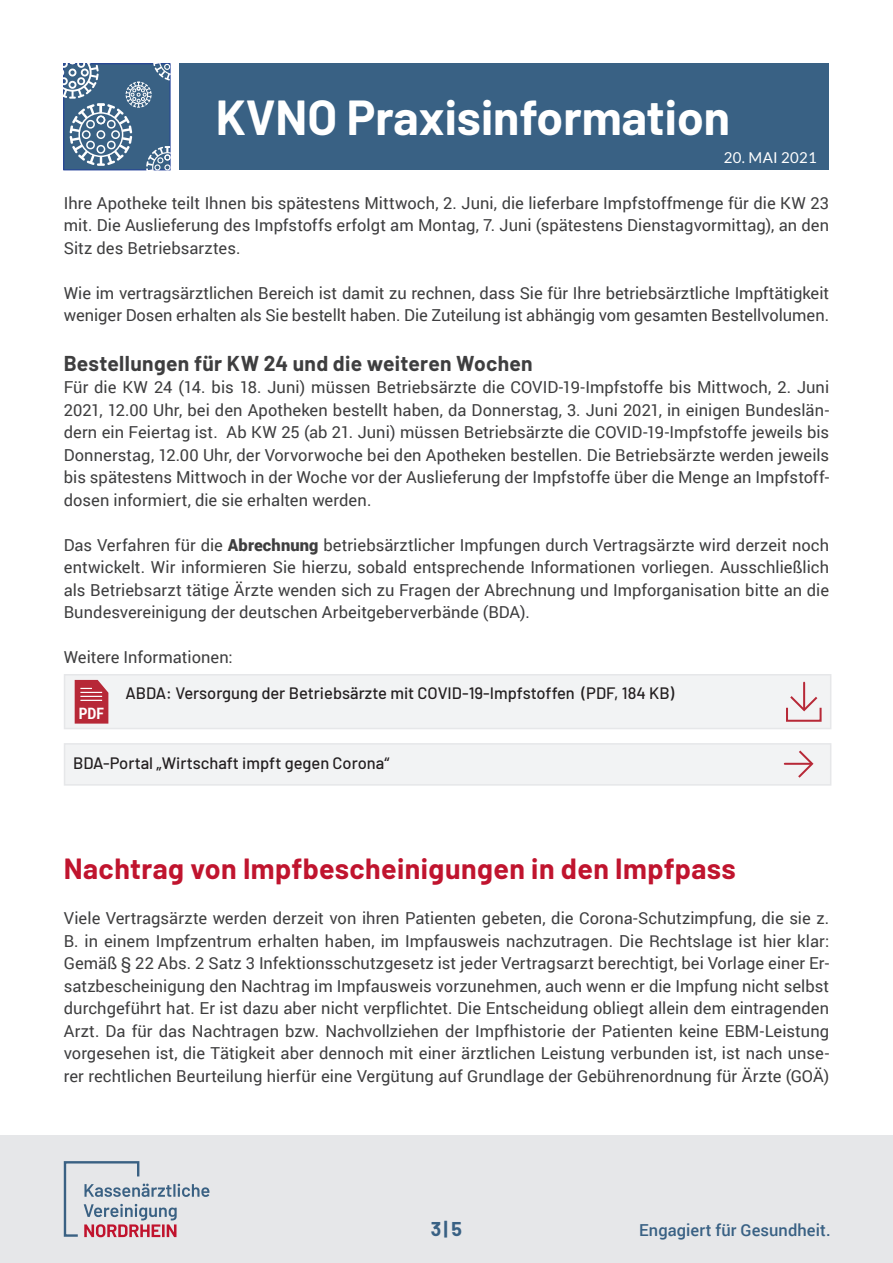
<style>
.page{position:relative;width:893px;height:1263px;background:#fff}
.page>*{position:absolute;margin:0;border:0;box-sizing:border-box;transform-origin:0 0}
.t1{font:700 48px "Barlow";color:#fff}
._1_0_-_Fließtext_-_1{font:700 28.5px "Barlow";letter-spacing:.015em;color:#c0142e}
._1_0_-_Fließtext_-_1-2{font:700 21px "Barlow";letter-spacing:.015em;color:#3e3e3f}
.t2{font:700 19.5px "Barlow";color:#396184}
._1_0_-_Fließtext_-_1-3{font:16.5px/22.5px "Roboto";color:#3e3e3f;text-align:justify}
.t3{font:500 16.5px "Barlow";color:#231f20}
.t4{font:500 16.5px "Roboto";letter-spacing:.005em;color:#396184}
.t5{font:700 condensed 15.6px "Roboto";color:#fff}
.t6{font:15px "Lato";letter-spacing:.02em;color:#fff}
.s1{font-weight:900}
</style>
<div class="page">
<div style="left:180px;top:64px;width:649px;height:106px;background:#396184"></div>
<svg style="left:64px;top:64px;width:106px;height:106px"></svg>
<div style="left:0;top:1135px;width:893px;height:128px;background:#e6e7e9"></div>
<svg style="left:64px;top:1161px;width:145px;height:76px"></svg>
<div style="left:64px;top:743px;width:767px;height:43px;background:#f2f3f4;border:2px solid #e6e7e9"></div>
<svg style="left:796px;top:750px;width:18px;height:28px"></svg>
<hr style="left:785px;top:763px;width:26px;height:2px;background:#b72837">
<div style="left:64px;top:674px;width:767px;height:55px;background:#f2f3f4;border:2px solid #e6e7e9"></div>
<svg style="left:75px;top:680px;width:33px;height:44px"></svg>
<div style="left:786px;top:707px;width:36px;height:15px;border:2px solid #b72837"></div>
<svg style="left:788px;top:694px;width:31px;height:19px"></svg>
<hr style="left:803px;top:683px;width:2px;height:26px;background:#b72837">
<h1 class="t1" style="left:216px;top:82px;width:516px">KVNO Praxisinformation</h1>
<p class="t6" style="left:724px;top:149px;width:95px">20. MAI 2021</p>
<p class="_1_0_-_Fließtext_-_1-3" style="left:64px;top:191px;width:767px">Ihre Apotheke teilt Ihnen bis spätestens Mittwoch, 2. Juni, die lieferbare Impfstoffmenge für die KW 23 mit. Die Auslieferung des Impfstoffs erfolgt am Montag, 7. Juni (spätestens Dienstagvormittag), an den Sitz des Betriebsarztes.</p>
<p class="_1_0_-_Fließtext_-_1-3" style="left:64px;top:281px;width:767px">Wie im vertragsärztlichen Bereich ist damit zu rechnen, dass Sie für Ihre betriebsärztliche Impftätigkeit weniger Dosen erhalten als Sie bestellt haben. Die Zuteilung ist abhängig vom gesamten Bestellvolumen.</p>
<p class="_1_0_-_Fließtext_-_1-2" style="left:64px;top:348px;width:470px">Bestellungen für KW 24 und die weiteren Wochen</p>
<p class="_1_0_-_Fließtext_-_1-3" style="left:64px;top:375px;width:767px">Für die KW 24 (14. bis 18. Juni) müssen Betriebsärzte die COVID-19-Impfstoffe bis Mittwoch, 2. Juni 2021, 12.00 Uhr, bei den Apotheken bestellt haben, da Donnerstag, 3. Juni 2021, in einigen Bundeslän&shy;dern ein Feiertag ist. Ab KW 25 (ab 21. Juni) müssen Betriebsärzte die COVID-19-Impfstoffe jeweils bis Donnerstag, 12.00 Uhr, der Vorvorwoche bei den Apotheken bestellen. Die Betriebsärzte werden jeweils bis spätestens Mittwoch in der Woche vor der Auslieferung der Impfstoffe über die Menge an Impfstoff&shy;dosen informiert, die sie erhalten werden.</p>
<p class="_1_0_-_Fließtext_-_1-3" style="left:64px;top:533px;width:767px">Das Verfahren für die <span class="s1">Abrechnung</span> betriebsärztlicher Impfungen durch Vertragsärzte wird derzeit noch entwickelt. Wir informieren Sie hierzu, sobald entsprechende Informationen vorliegen. Ausschließlich als Betriebsarzt tätige Ärzte wenden sich zu Fragen der Abrechnung und Impforganisation bitte an die Bundesvereinigung der deutschen Arbeitgeberverbände (BDA).</p>
<p class="_1_0_-_Fließtext_-_1-3" style="left:64px;top:645px;width:171px">Weitere Informationen:</p>
<p class="t5" style="left:79px;top:702px;width:27px">PDF</p>
<p class="t3" style="left:125px;top:681px;width:550px">ABDA: Versorgung der Betriebsärzte mit COVID-19-Impfstoffen (PDF, 184 KB)</p>
<p class="t3" style="left:73px;top:751px;width:318px">BDA-Portal „Wirtschaft impft gegen Corona“</p>
<p class="_1_0_-_Fließtext_-_1" style="left:64px;top:848px;width:674px">Nachtrag von Impfbescheinigungen in den Impfpass</p>
<p class="_1_0_-_Fließtext_-_1-3" style="left:64px;top:906px;width:767px">Viele Vertragsärzte werden derzeit von ihren Patienten gebeten, die Corona-Schutzimpfung, die sie z.<br>B. in einem Impfzentrum erhalten haben, im Impfausweis nachzutragen. Die Rechtslage ist hier klar:<br>Gemäß § 22 Abs. 2 Satz 3 Infektionsschutzgesetz ist jeder Vertragsarzt berechtigt, bei Vorlage einer Er&shy;satzbescheinigung den Nachtrag im Impfausweis vorzunehmen, auch wenn er die Impfung nicht selbst durchgeführt hat. Er ist dazu aber nicht verpflichtet. Die Entscheidung obliegt allein dem eintragenden Arzt. Da für das Nachtragen bzw. Nachvollziehen der Impfhistorie der Patienten keine EBM-Leistung vorgesehen ist, die Tätigkeit aber dennoch mit einer ärztlichen Leistung verbunden ist, ist nach unse&shy;rer rechtlichen Beurteilung hierfür eine Vergütung auf Grundlage der Gebührenordnung für Ärzte (GOÄ)</p>
<p class="t2" style="left:431px;top:1214px;width:33px">3| 5</p>
<p class="t4" style="left:639px;top:1218px;width:193px">Engagiert für Gesundheit.</p>
</div>
